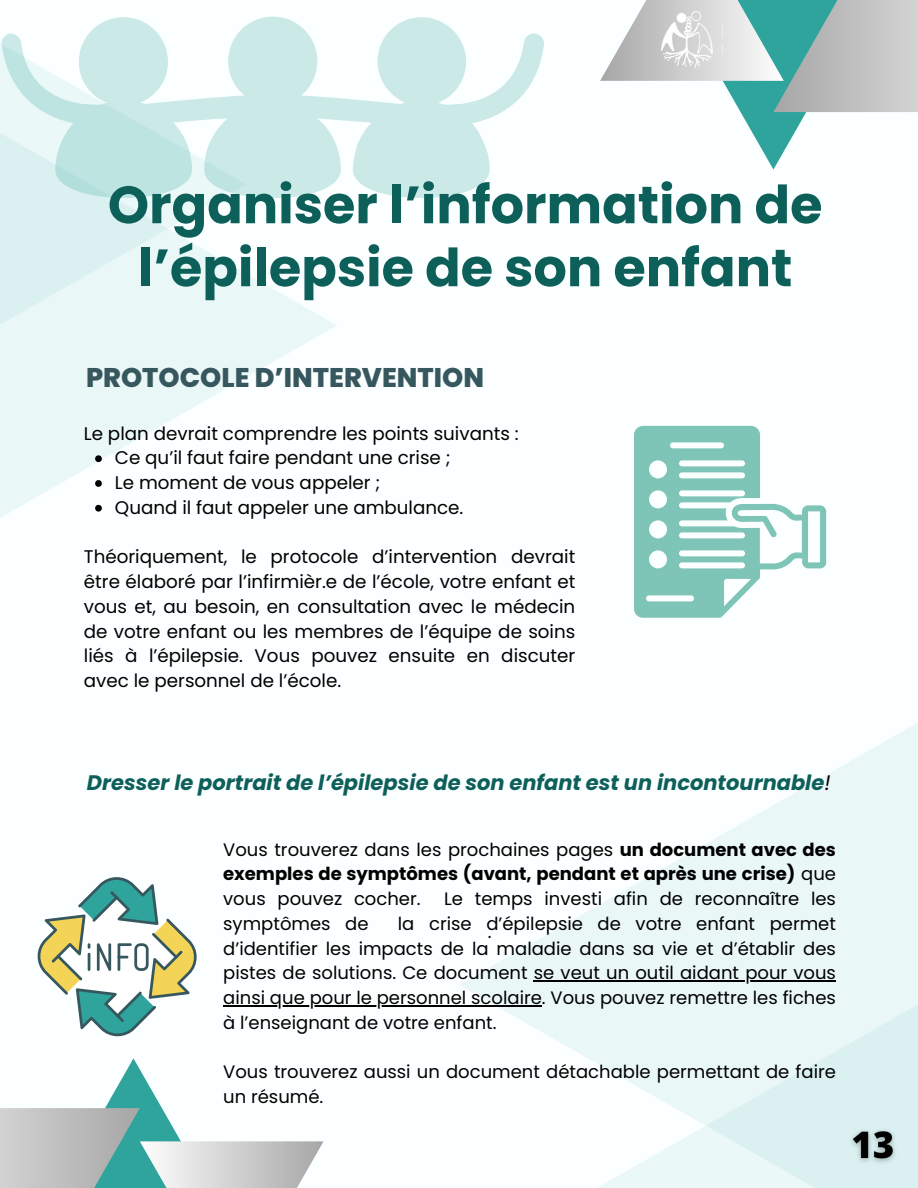
<style>
.page{position:relative;width:918px;height:1188px;background:#fbffff}
.page>*{position:absolute;margin:0;border:0;box-sizing:border-box;transform-origin:0 0}
.t1{font:700 52.5px/63px "Poppins";color:#0d5f5a;text-align:center}
.t2{font:800 27px "Poppins";color:#37575f}
.t3{font:italic 700 21px "Poppins";color:#0d5f5a}
.t4{font:18.3px/24.8px "Poppins";color:#000}
.t5{font:18px/24.8px "Poppins";color:#000;text-align:justify}
.t6{font:700 18px/24.8px "Poppins";color:#000;text-align:justify}
.s1{font-weight:400;color:#000}
.s2{font-weight:400}
</style>
<div class="page">
<svg style="left:246px;top:17px;width:298px;height:181px;fill:#cae9e7"></svg>
<svg style="left:0;top:74px;width:337px;height:444px"></svg>
<svg style="left:0;top:17px;width:246px;height:419px"></svg>
<svg style="left:459px;top:723px;width:459px;height:337px"></svg>
<svg style="left:592px;top:824px;width:326px;height:364px;fill:#eaf7f7"></svg>
<svg style="left:105px;top:1058px;width:76px;height:83px"></svg>
<svg style="left:0;top:1108px;width:140px;height:80px;background:#a8bbba"></svg>
<svg style="left:140px;top:1141px;width:184px;height:47px"></svg>
<svg style="left:723px;top:81px;width:84px;height:89px"></svg>
<svg style="left:773px;top:0;width:145px;height:112px;background:#a6bcba"></svg>
<svg style="left:600px;top:0;width:184px;height:81px"></svg>
<img style="left:662px;top:11px;width:60px;height:56px">
<svg style="left:37px;top:877px;width:160px;height:160px"></svg>
<svg style="left:634px;top:426px;width:192px;height:192px"></svg>
<img style="left:844px;top:1121px;width:59px;height:49px">
<svg style="left:95px;top:455px;width:7px;height:7px"></svg>
<svg style="left:95px;top:480px;width:7px;height:7px"></svg>
<svg style="left:95px;top:505px;width:7px;height:7px"></svg>
<hr style="left:534px;top:981px;width:302px;height:1px;background:#000">
<hr style="left:223px;top:1005px;width:319px;height:1px;background:#000">
<h1 class="t1" style="left:108px;top:173px;width:716px">Organiser l’information de l’épilepsie de son enfant</h1>
<h2 class="t2" style="left:86px;top:359px;width:400px">PROTOCOLE D’INTERVENTION</h2>
<p class="t4" style="left:115px;top:421px;width:405px;text-indent:-31px">Le plan devrait comprendre les points suivants :<br>Ce qu’il faut faire pendant une crise ;<br>Le moment de vous appeler ;<br>Quand il faut appeler une ambulance.</p>
<p class="t4" style="left:84px;top:545px;width:493px;text-align:justify">Théoriquement, le protocole d’intervention devrait être élaboré par l’infirmièr.e de l’école, votre enfant et vous et, au besoin, en consultation avec le médecin de votre enfant ou les membres de l’équipe de soins liés à l’épilepsie. Vous pouvez ensuite en discuter avec le personnel de l’école.</p>
<p class="t3" style="left:87px;top:768px;width:745px">Dresser le portrait de l’épilepsie de son enfant est un incontournable<span class="s1">!</span></p>
<p class="t6" style="left:223px;top:837px;width:614px"><span class="s2">Vous trouverez dans les prochaines pages</span> un document avec des exemples de symptômes (avant, pendant et après une crise) <span class="s2">que vous pouvez cocher.</span></p>
<p class="t5" style="left:444px;top:886px;width:393px">Le temps investi afin de reconnaître les</p>
<p class="t5" style="left:223px;top:911px;width:614px;text-indent:175px">la crise d’épilepsie de votre enfant permet d’identifier les impacts de la maladie dans sa vie et d’établir des pistes de solutions. Ce document se veut un outil aidant pour vous ainsi que pour le personnel scolaire. Vous pouvez remettre les fiches à l’enseignant de votre enfant.</p>
<p class="t5" style="left:223px;top:1060px;width:614px">Vous trouverez aussi un document détachable permettant de faire un résumé.</p>
<p class="t5" style="left:223px;top:911px;width:147px">symptômes de</p>
<p class="t5" style="left:488px;top:919px;width:5px">.</p>
</div>
